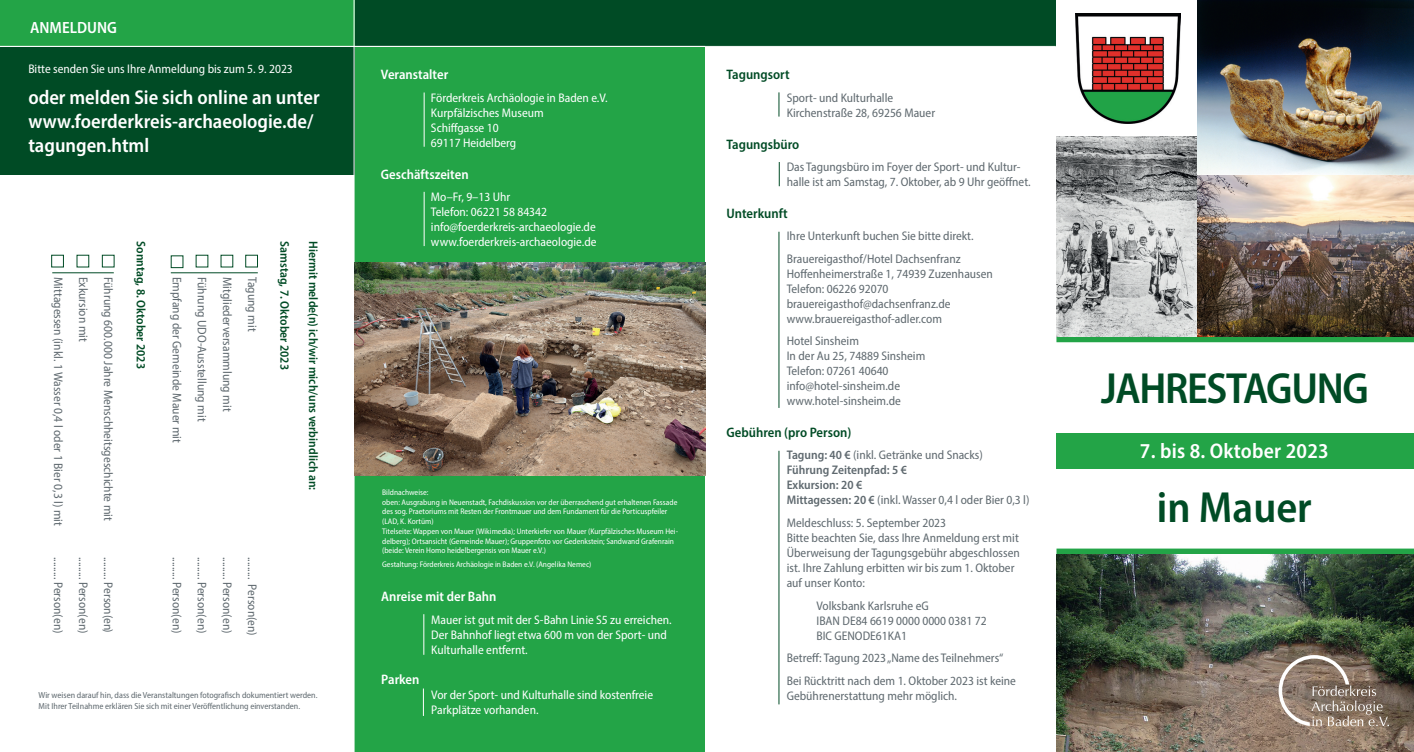
<style>
.page{position:relative;width:1414px;height:752px;background:#fff}
.page>*{position:absolute;margin:0;border:0;box-sizing:border-box;transform-origin:0 0}
.t1{font:600 semi-condensed 43.75px "Myriad Pro";letter-spacing:-.03em;color:#004b25}
.t2{font:600 semi-condensed 21.25px "Myriad Pro";letter-spacing:.01em;color:#fff}
.t3{font:600 semi-condensed 20px/24px "Myriad Pro";color:#fff}
.t4{font:600 semi-condensed 16.25px "Myriad Pro";color:#fff}
.t5{font:600 semi-condensed 13.75px "Myriad Pro";color:#fff}
.t6{font:600 semi-condensed 13.75px "Myriad Pro";color:#004b25}
.t7{font:semi-condensed 12.5px "Myriad Pro";color:#5f696f}
.t8{font:semi-condensed 12.5px "Myriad Pro";color:#fff}
.t9{font:600 semi-condensed 12.5px "Myriad Pro";color:#004b25}
.t10{font:600 semi-condensed 12.5px "Myriad Pro";color:#5f696f}
.t11{font:semi-condensed 8.75px "Myriad Pro";color:#5f696f}
.t12{font:semi-condensed 8.12px/9.8px "Myriad Pro";color:#fff}
.s1{font-weight:600}
</style>
<div class="page">
<div style="left:354px;top:0;width:351px;height:750px;background:#23a447"></div>
<div style="left:354px;top:0;width:702px;height:46px;background:#004b25"></div>
<hr style="left:424px;top:614px;width:1px;height:40px;background:#fff">
<svg style="left:423px;top:688px;width:1px;height:27px"></svg>
<svg style="left:1056px;top:336px;width:358px;height:6px;fill:#23a447"></svg>
<div style="left:1056px;top:548px;width:358px;height:9px;background:#23a447"></div>
<img style="left:1056px;top:136px;width:142px;height:200px">
<div style="left:0;top:39px;width:354px;height:135px;background:#004b25"></div>
<div style="left:0;top:0;width:354px;height:46px;background:#23a447"></div>
<div style="left:1056px;top:433px;width:358px;height:36px;background:#23a447"></div>
<div style="left:245px;top:255px;width:13px;height:12px;border:1px solid #004b25"></div>
<hr style="left:171px;top:272px;width:87px;height:1px;background:#004b25">
<hr style="left:52px;top:272px;width:62px;height:1px;background:#004b25">
<hr style="left:0;top:46px;width:1056px;height:1px;background:#fff">
<hr style="left:354px;top:0;width:1px;height:751px;background:#fff">
<img style="left:1076px;top:13px;width:105px;height:111px">
<img style="left:1198px;top:0;width:216px;height:336px">
<img style="left:355px;top:262px;width:350px;height:213px">
<div style="left:102px;top:255px;width:12px;height:12px;background:#fff;border:1px solid #004b25"></div>
<div style="left:51px;top:255px;width:13px;height:12px;background:#fff;border:1px solid #004b25"></div>
<div style="left:171px;top:255px;width:12px;height:13px;border:1px solid #004b25"></div>
<img style="left:1056px;top:554px;width:358px;height:197px">
<svg style="left:1278px;top:654px;width:111px;height:71px"></svg>
<hr style="left:424px;top:192px;width:1px;height:54px;background:#fff">
<hr style="left:424px;top:92px;width:1px;height:55px;background:#fff">
<svg style="left:779px;top:92px;width:1px;height:24px"></svg>
<hr style="left:779px;top:231px;width:1px;height:176px;background:#004b25">
<hr style="left:779px;top:450px;width:1px;height:254px;background:#004b25">
<svg style="left:779px;top:162px;width:1px;height:24px"></svg>
<p class="t4" style="left:30px;top:18px;width:88px">ANMELDUNG</p>
<p class="t8" style="left:28px;top:61px;width:266px">Bitte senden Sie uns Ihre Anmeldung bis zum 5. 9. 2023</p>
<p class="t3" style="left:28px;top:85px;width:293px">oder melden Sie sich online an unter</p>
<p class="t3" style="left:28px;top:109px;width:287px">www.foerderkreis-archaeologie.de/ tagungen.html</p>
<p class="t7" style="left:66px;top:276px;width:250px;rotate:90deg">Mittagessen (inkl. 1 Wasser 0,4 l oder 1 Bier 0,3 l) mit</p>
<p class="t7" style="left:66px;top:556px;width:78px;rotate:90deg">......... Person(en)</p>
<p class="t7" style="left:91px;top:276px;width:67px;rotate:90deg">Exkursion mit</p>
<p class="t7" style="left:91px;top:556px;width:78px;rotate:90deg">......... Person(en)</p>
<p class="t7" style="left:116px;top:276px;width:245px;rotate:90deg">Führung 600.000 Jahre Menschheitsgeschichte mit</p>
<p class="t7" style="left:116px;top:556px;width:78px;rotate:90deg">......... Person(en)</p>
<p class="t9" style="left:149px;top:241px;width:129px;rotate:90deg">Sonntag, 8. Oktober 2023</p>
<p class="t7" style="left:185px;top:276px;width:167px;rotate:90deg">Empfang der Gemeinde Mauer mit</p>
<p class="t7" style="left:210px;top:276px;width:146px;rotate:90deg">Führung UDO-Ausstellung mit</p>
<p class="t7" style="left:235px;top:276px;width:136px;rotate:90deg">Mitgliederversammlung mit</p>
<p class="t7" style="left:260px;top:276px;width:56px;rotate:90deg">Tagung mit</p>
<p class="t9" style="left:293px;top:241px;width:130px;rotate:90deg">Samstag, 7. Oktober 2023</p>
<p class="t9" style="left:321px;top:241px;width:250px;rotate:90deg">Hiermit melde(n) ich/wir mich/uns verbindlich an:</p>
<p class="t7" style="left:185px;top:556px;width:78px;rotate:90deg">......... Person(en)</p>
<p class="t7" style="left:210px;top:556px;width:78px;rotate:90deg">......... Person(en)</p>
<p class="t7" style="left:235px;top:556px;width:78px;rotate:90deg">......... Person(en)</p>
<p class="t7" style="left:260px;top:556px;width:81px;rotate:90deg">......... Person(en)</p>
<p class="t11" style="left:39px;top:689px;width:280px">Wir weisen darauf hin, dass die Veranstaltungen fotografisch dokumentiert werden.</p>
<p class="t11" style="left:39px;top:700px;width:263px">Mit Ihrer Teilnahme erklären Sie sich mit einer Veröffentlichung einverstanden.</p>
<p class="t5" style="left:381px;top:66px;width:69px">Veranstalter</p>
<p class="t8" style="left:431px;top:90px;width:178px">Förderkreis Archäologie in Baden e.V.</p>
<p class="t8" style="left:431px;top:105px;width:114px">Kurpfälzisches Museum</p>
<p class="t8" style="left:431px;top:120px;width:69px">Schiffgasse 10</p>
<p class="t8" style="left:431px;top:135px;width:87px">69117 Heidelberg</p>
<p class="t5" style="left:381px;top:165px;width:89px">Geschäftszeiten</p>
<p class="t8" style="left:431px;top:189px;width:81px">Mo–Fr, 9–13 Uhr</p>
<p class="t8" style="left:431px;top:204px;width:118px">Telefon: 06221 58 84342</p>
<p class="t8" style="left:431px;top:219px;width:166px">info@foerderkreis-archaeologie.de</p>
<p class="t8" style="left:431px;top:234px;width:167px">www.foerderkreis-archaeologie.de</p>
<p class="t12" style="left:382px;top:487px;width:48px">Bildnachweise:</p>
<p class="t12" style="left:382px;top:496px;width:297px">oben: Ausgrabung in Neuenstadt, Fachdiskussion vor der überraschend gut erhaltenen Fassade des sog. Praetoriums mit Resten der Frontmauer und dem Fundament für die Porticuspfeiler (LAD, K. Kortüm)</p>
<p class="t12" style="left:382px;top:526px;width:297px">Titelseite: Wappen von Mauer (Wikimedia); Unterkiefer von Mauer (Kurpfälzisches Museum Hei&shy;delberg); Ortsansicht (Gemeinde Mauer); Gruppenfoto vor Gedenkstein; Sandwand Grafenrain (beide: Verein Homo heidelbergensis von Mauer e.V.)</p>
<p class="t12" style="left:382px;top:558px;width:211px">Gestaltung: Förderkreis Archäologie in Baden e.V. (Angelika Nemec)</p>
<p class="t5" style="left:381px;top:587px;width:117px">Anreise mit der Bahn</p>
<p class="t8" style="left:431px;top:611px;width:242px">Mauer ist gut mit der S-Bahn Linie S5 zu erreichen.</p>
<p class="t8" style="left:431px;top:626px;width:237px">Der Bahnhof liegt etwa 600 m von der Sport- und</p>
<p class="t8" style="left:431px;top:641px;width:98px">Kulturhalle entfernt.</p>
<p class="t5" style="left:381px;top:670px;width:40px">Parken</p>
<p class="t8" style="left:431px;top:686px;width:223px">Vor der Sport- und Kulturhalle sind kostenfreie</p>
<p class="t8" style="left:431px;top:701px;width:109px">Parkplätze vorhanden.</p>
<p class="t6" style="left:726px;top:66px;width:65px">Tagungsort</p>
<p class="t7" style="left:787px;top:90px;width:108px">Sport- und Kulturhalle</p>
<p class="t7" style="left:787px;top:105px;width:150px">Kirchenstraße 28, 69256 Mauer</p>
<p class="t6" style="left:726px;top:135px;width:74px">Tagungsbüro</p>
<p class="t7" style="left:787px;top:159px;width:235px">Das Tagungsbüro im Foyer der Sport- und Kultur-</p>
<p class="t7" style="left:787px;top:174px;width:245px">halle ist am Samstag, 7. Oktober, ab 9 Uhr geöffnet.</p>
<p class="t6" style="left:726px;top:204px;width:63px">Unterkunft</p>
<p class="t7" style="left:787px;top:228px;width:188px">Ihre Unterkunft buchen Sie bitte direkt.</p>
<p class="t7" style="left:787px;top:251px;width:175px">Brauereigasthof/Hotel Dachsenfranz</p>
<p class="t7" style="left:787px;top:266px;width:208px">Hoffenheimerstraße 1, 74939 Zuzenhausen</p>
<p class="t7" style="left:787px;top:281px;width:103px">Telefon: 06226 92070</p>
<p class="t7" style="left:787px;top:296px;width:165px">brauereigasthof@dachsenfranz.de</p>
<p class="t7" style="left:787px;top:311px;width:157px">www.brauereigasthof-adler.com</p>
<p class="t7" style="left:787px;top:333px;width:74px">Hotel Sinsheim</p>
<p class="t7" style="left:787px;top:348px;width:140px">In der Au 25, 74889 Sinsheim</p>
<p class="t7" style="left:787px;top:363px;width:103px">Telefon: 07261 40640</p>
<p class="t7" style="left:787px;top:378px;width:115px">info@hotel-sinsheim.de</p>
<p class="t7" style="left:787px;top:393px;width:116px">www.hotel-sinsheim.de</p>
<p class="t6" style="left:726px;top:423px;width:126px">Gebühren (pro Person)</p>
<p class="t7" style="left:787px;top:447px;width:198px"><span class="s1">Tagung: 40 €</span> (inkl. Getränke und Snacks)</p>
<p class="t10" style="left:787px;top:462px;width:122px">Führung Zeitenpfad: 5 €</p>
<p class="t10" style="left:787px;top:477px;width:77px">Exkursion: 20 €</p>
<p class="t7" style="left:787px;top:492px;width:244px"><span class="s1">Mittagessen: 20 €</span> (inkl. Wasser 0,4 l oder Bier 0,3 l)</p>
<p class="t7" style="left:787px;top:515px;width:161px">Meldeschluss: 5. September 2023</p>
<p class="t7" style="left:787px;top:530px;width:234px">Bitte beachten Sie, dass Ihre Anmeldung erst mit</p>
<p class="t7" style="left:787px;top:545px;width:235px">Überweisung der Tagungsgebühr abgeschlossen</p>
<p class="t7" style="left:787px;top:560px;width:229px">ist. Ihre Zahlung erbitten wir bis zum 1. Oktober</p>
<p class="t7" style="left:787px;top:575px;width:80px">auf unser Konto:</p>
<p class="t7" style="left:816px;top:597px;width:114px">Volksbank Karlsruhe eG</p>
<p class="t7" style="left:816px;top:612px;width:172px">IBAN DE84 6619 0000 0000 0381 72</p>
<p class="t7" style="left:816px;top:627px;width:92px">BIC GENODE61KA1</p>
<p class="t7" style="left:787px;top:650px;width:218px">Betreff: Tagung 2023 „Name des Teilnehmers“</p>
<p class="t7" style="left:787px;top:672px;width:231px">Bei Rücktritt nach dem 1. Oktober 2023 ist keine</p>
<p class="t7" style="left:787px;top:687px;width:172px">Gebührenerstattung mehr möglich.</p>
<p class="t1" style="left:1101px;top:361px;width:269px">JAHRESTAGUNG</p>
<p class="t2" style="left:1140px;top:437px;width:190px">7. bis 8. Oktober 2023</p>
<p class="t1" style="left:1157px;top:480px;width:156px">in Mauer</p>
</div>
